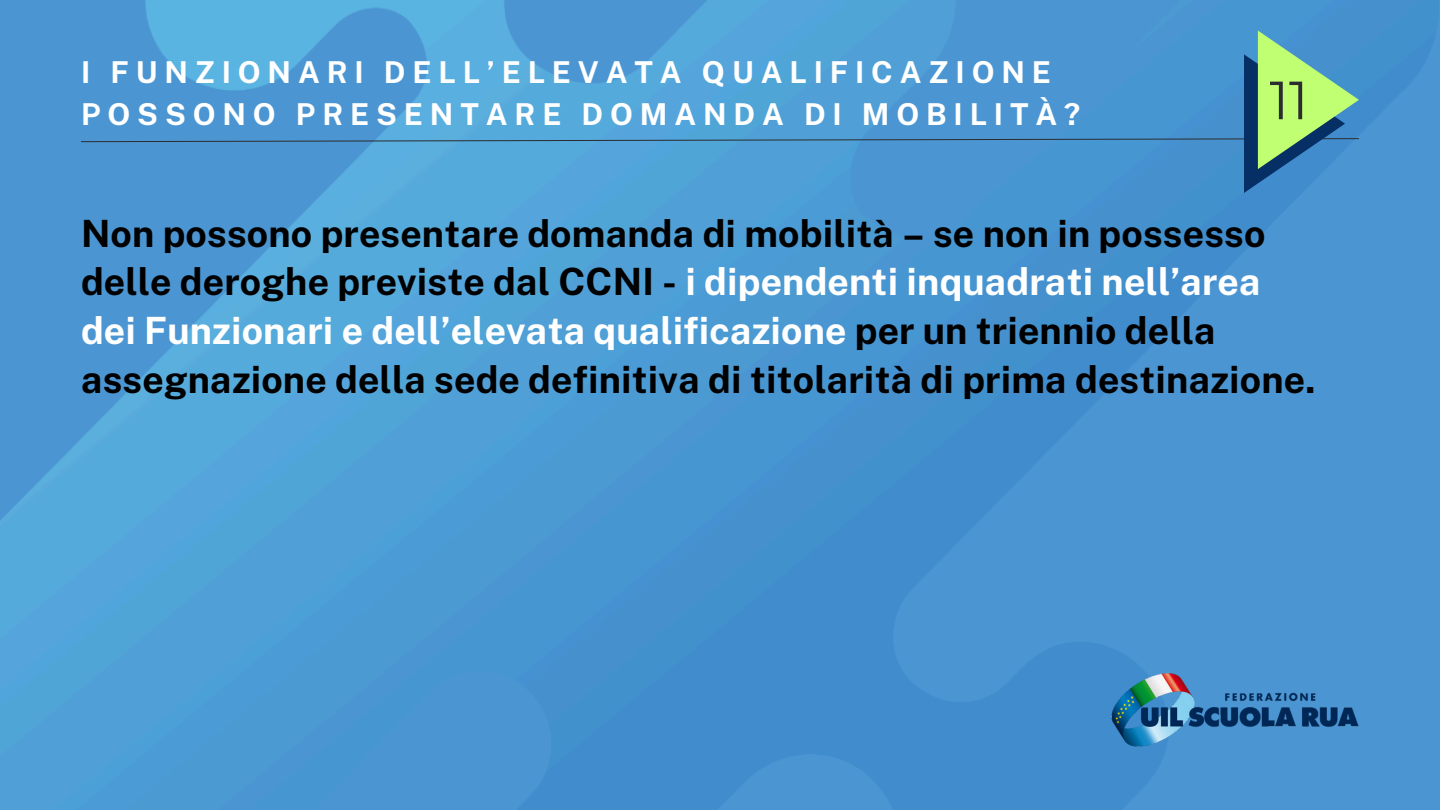
<style>
.page{position:relative;width:1440px;height:810px;background:#fff}
.page>*{position:absolute;margin:0;border:0;box-sizing:border-box;transform-origin:0 0}
.t1{font:53.8px "Montserrat";color:#2b2c30}
.t2{font:700 37.6px/48.8px "Public Sans";letter-spacing:.005em;color:#000}
.t3{font:700 30.1px "Public Sans";letter-spacing:.225em;color:#fff}
.s1{color:#fff}
</style>
<div class="page">
<img style="left:0;top:0;width:1440px;height:810px">
<img style="left:1096px;top:646px;width:284px;height:130px">
<svg style="left:80px;top:31px;width:1280px;height:162px;background:#4f9cd0"></svg>
<div style="left:1264px;top:72px;width:49px;height:58px;background:#c1ff72"></div>
<p class="t3" style="left:81px;top:54px;width:971px">I FUNZIONARI DELL’ELEVATA QUALIFICAZIONE</p>
<p class="t3" style="left:81px;top:96px;width:1001px">POSSONO PRESENTARE DOMANDA DI MOBILITÀ?</p>
<p class="t1" style="left:1270px;top:67px;width:40px">11</p>
<p class="t2" style="left:81px;top:209px;width:1236px">Non possono presentare domanda di mobilità – se non in possesso delle deroghe previste dal CCNI - <span class="s1">i dipendenti inquadrati nell’area dei Funzionari e dell’elevata qualificazione</span> per un triennio della assegnazione della sede definitiva di titolarità di prima destinazione.</p>
</div>
